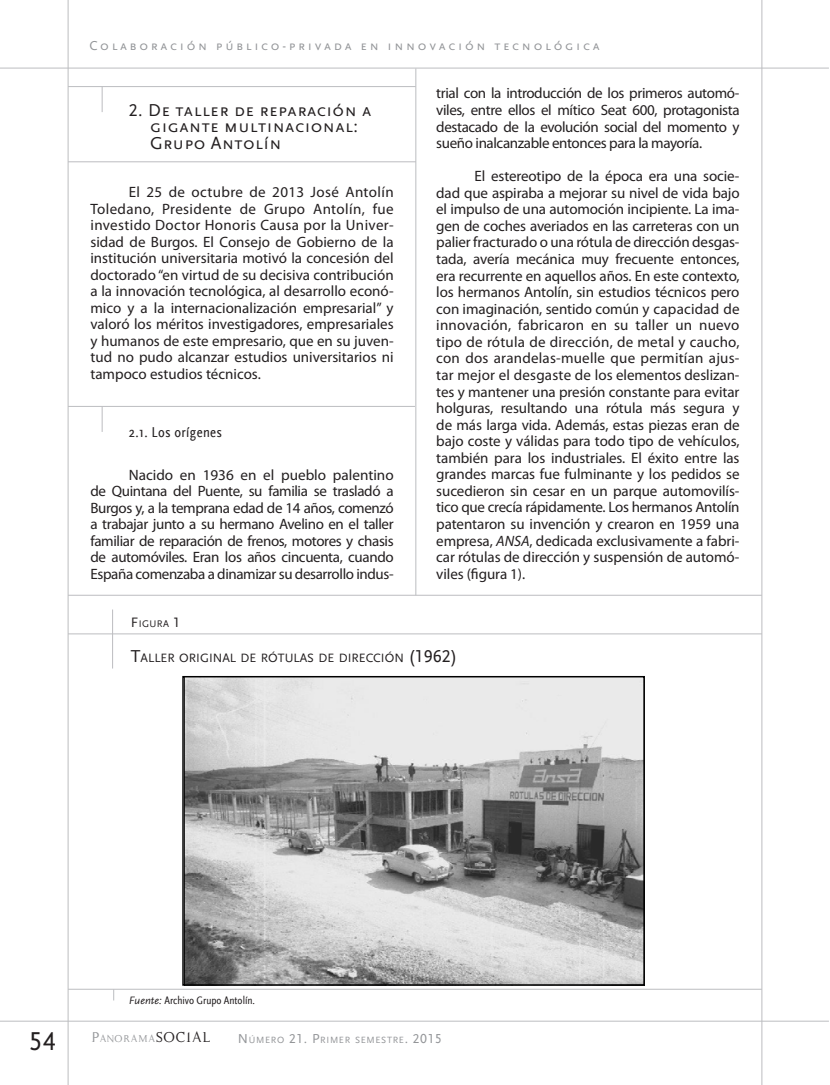
<style>
.page{position:relative;width:830px;height:1085px;background:#fff}
.page>*{position:absolute;margin:0;border:0;box-sizing:border-box;transform-origin:0 0}
.t1{font:27px "Scala Sans Caps";color:#231f20}
._08-Epigrafe__1{font:18px/16.5px "Scala Sans Caps";letter-spacing:.025em;color:#231f20}
._06-Texto_General{font:15px/16.5px "Myriad Pro";letter-spacing:-.02em;color:#231f20;text-align:justify}
._09-Sub-Epigrafe__1{font:condensed 15px "Scala Sans";letter-spacing:.025em;color:#231f20}
.t2{font:13.5px "Scala Sans Caps";letter-spacing:.2em;color:#939598}
._017-Grafico__titulo{font:12.6px "Scala Sans Caps";color:#231f20}
.t3{font:11.55px "Kopy Katt Kut";letter-spacing:.07em;color:#939598}
._018-Grafico__fuente{font:condensed 11.25px "Scala Sans";color:#231f20}
._016-Grafico__palabr{font:10.05px "Scala Sans Caps";letter-spacing:.035em;color:#231f20}
.t4{font:9.45px "Scala Sans Caps";letter-spacing:.07em;color:#939598}
.s1{font-style:italic}
.s2{font-size:14.25px}
.s3{font-size:18px}
.s4{font-style:italic;font-stretch:normal}
.s5{font-size:16.5px}
.s6{font-size:16.5px;color:#231f20}
.s7{font-size:13.5px}
</style>
<div class="page">
<hr style="left:68px;top:0;width:1px;height:1084px;background:#bcbdc0">
<hr style="left:0;top:68px;width:828px;height:1px;background:#bcbdc0">
<hr style="left:761px;top:0;width:1px;height:1084px;background:#bcbdc0">
<hr style="left:0;top:1020px;width:828px;height:1px;background:#bcbdc0">
<hr style="left:415px;top:68px;width:1px;height:527px;background:#bcbdc0">
<hr style="left:68px;top:633px;width:693px;height:1px;background:#bcbdc0">
<hr style="left:112px;top:609px;width:1px;height:59px;background:#bcbdc0">
<img style="left:185px;top:679px;width:456px;height:303px">
<div style="left:182px;top:676px;width:462px;height:309px;border:2px solid #000"></div>
<hr style="left:68px;top:988px;width:693px;height:1px;background:#bcbdc0">
<svg style="left:102px;top:407px;width:1px;height:25px"></svg>
<hr style="left:68px;top:406px;width:347px;height:1px;background:#bcbdc0">
<svg style="left:102px;top:87px;width:1px;height:25px"></svg>
<hr style="left:68px;top:86px;width:347px;height:1px;background:#bcbdc0">
<hr style="left:68px;top:161px;width:347px;height:1px;background:#bcbdc0">
<hr style="left:68px;top:594px;width:693px;height:1px;background:#bcbdc0">
<p class="t2" style="left:89px;top:38px;width:511px">Colaboración público-privada en innovación tecnológica</p>
<p class="_08-Epigrafe__1" style="left:150px;top:102px;width:223px;text-indent:-21px">2. De taller de reparación a gigante multinacional:<br>Grupo Antolín</p>
<p class="_06-Texto_General" style="left:90px;top:184px;width:304px;text-indent:38px">El 25 de octubre de 2013 José Antolín Toledano, Presidente de Grupo Antolín, fue investido Doctor Honoris Causa por la Univer&shy;sidad de Burgos. El Consejo de Gobierno de la institución universitaria motivó la concesión del doctorado “en virtud de su decisiva contribución a la innovación tecnológica, al desarrollo econó&shy;mico y a la internacionalización empresarial” y valoró los méritos investigadores, empresariales y humanos de este empresario, que en su juven&shy;tud no pudo alcanzar estudios universitarios ni tampoco estudios técnicos.</p>
<p class="_09-Sub-Epigrafe__1" style="left:129px;top:424px;width:95px">2.1. Los orígenes</p>
<p class="_06-Texto_General" style="left:90px;top:466px;width:304px;text-indent:38px">Nacido en 1936 en el pueblo palentino de Quintana del Puente, su familia se trasladó a Burgos y, a la temprana edad de 14 años, comenzó a trabajar junto a su hermano Avelino en el taller familiar de reparación de frenos, motores y chasis de automóviles. Eran los años cincuenta, cuando España comenzaba a dinamizar su desarrollo indus-</p>
<p class="_06-Texto_General" style="left:436px;top:85px;width:304px">trial con la introducción de los primeros automó&shy;viles, entre ellos el mítico Seat 600, protagonista destacado de la evolución social del momento y sueño inalcanzable entonces para la mayoría.</p>
<p class="_06-Texto_General" style="left:436px;top:168px;width:305px;text-indent:38px">El estereotipo de la época era una socie&shy;dad que aspiraba a mejorar su nivel de vida bajo el impulso de una automoción incipiente. La ima&shy;gen de coches averiados en las carreteras con un palier fracturado o una rótula de dirección desgas&shy;tada, avería mecánica muy frecuente entonces, era recurrente en aquellos años. En este contexto, los hermanos Antolín, sin estudios técnicos pero con imaginación, sentido común y capacidad de innovación, fabricaron en su taller un nuevo tipo de rótula de dirección, de metal y caucho, con dos arandelas-muelle que permitían ajus&shy;tar mejor el desgaste de los elementos deslizan&shy;tes y mantener una presión constante para evitar holguras, resultando una rótula más segura y de más larga vida. Además, estas piezas eran de bajo coste y válidas para todo tipo de vehículos, también para los industriales. El éxito entre las grandes marcas fue fulminante y los pedidos se sucedieron sin cesar en un parque automovilís&shy;tico que crecía rápidamente. Los hermanos Antolín patentaron su invención y crearon en 1959 una empresa, <span class="s1">ANSA</span>, dedicada exclusivamente a fabri&shy;car rótulas de dirección y suspensión de automó&shy;viles (figura 1).</p>
<p class="_016-Grafico__palabr" style="left:131px;top:618px;width:51px"><span class="s2">F</span>IGURA <span class="s2">1</span></p>
<p class="_017-Grafico__titulo" style="left:131px;top:651px;width:328px"><span class="s3">T</span>ALLER ORIGINAL DE RÓTULAS DE DIRECCIÓN <span class="s3">(1962)</span></p>
<h1 class="t1" style="left:29px;top:1026px;width:28px">54</h1>
<p class="_018-Grafico__fuente" style="left:129px;top:993px;width:128px"><span class="s4">Fuente:</span> Archivo Grupo Antolín.</p>
<p class="t3" style="left:91px;top:1030px;width:120px"><span class="s5">P</span>ANORAMA<span class="s6">SOCIAL</span></p>
<p class="t4" style="left:238px;top:1034px;width:205px"><span class="s7">N</span>ÚMERO <span class="s7">21. P</span>RIMER SEMESTRE<span class="s7">. 2015</span></p>
</div>
